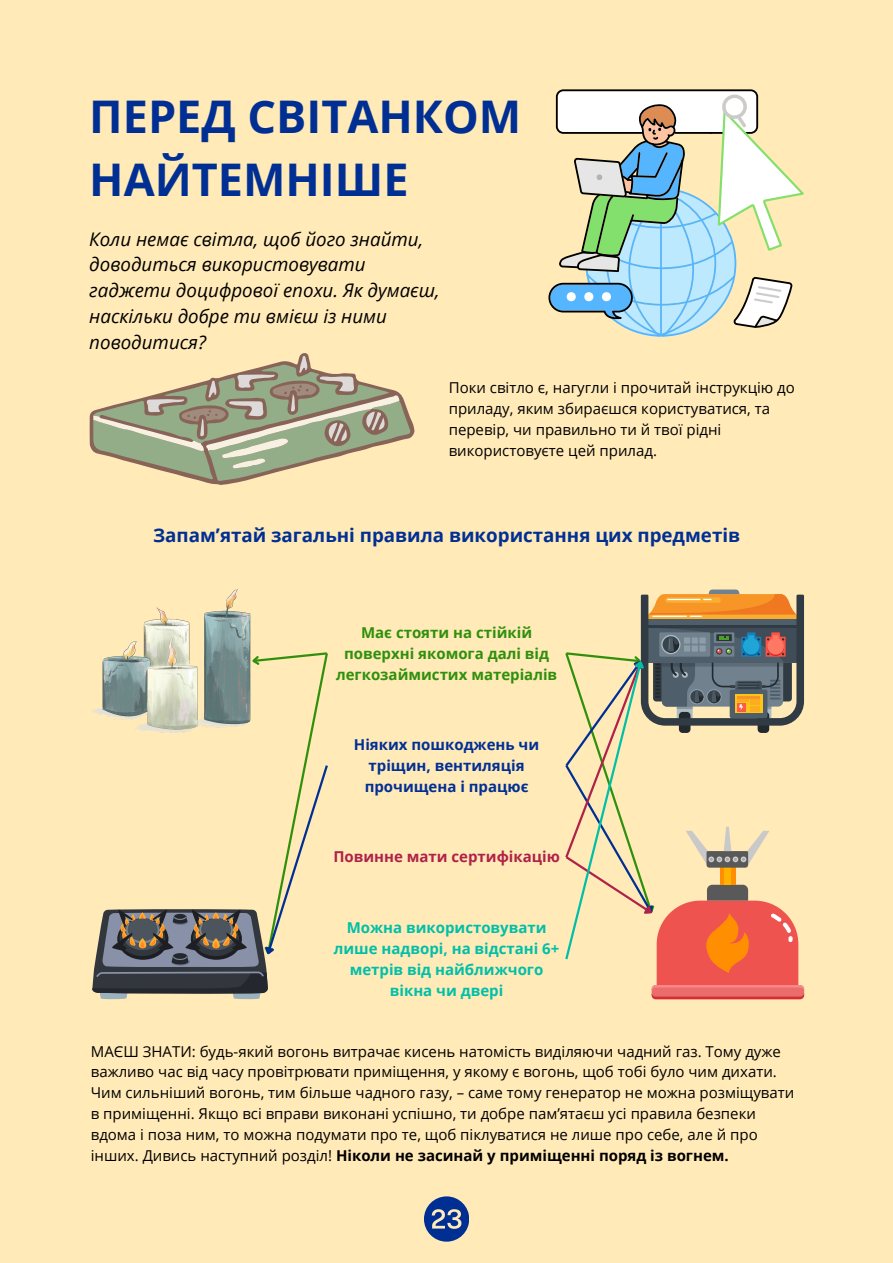
<style>
.page{position:relative;width:893px;height:1263px;background:#ffeab8}
.page>*{position:absolute;margin:0;border:0;box-sizing:border-box;transform-origin:0 0}
.t1{font:700 45px/63px "Open Sans";color:#002f94}
.t2{font:italic 18.75px/25.9px "Open Sans";color:#000}
.t3{font:700 18.75px "Open Sans";color:#002f94}
.t4{font:15px/20.9px "Open Sans";color:#000}
.t5{font:700 15px/20.9px "Open Sans";color:#00bfa8;text-align:center}
.t6{font:700 15px/20.9px "Open Sans";color:#2f900c;text-align:center}
.t7{font:700 15px/20.9px "Open Sans";color:#002f94;text-align:center}
.t8{font:700 15px "Open Sans";color:#af2249}
.s1{font-weight:700}
</style>
<div class="page">
<div style="left:556px;top:89px;width:202px;height:45px;border:2px solid #000;border-radius:7px"></div>
<svg style="left:548px;top:91px;width:256px;height:246px"></svg>
<svg style="left:90px;top:353px;width:325px;height:132px"></svg>
<img style="left:124px;top:589px;width:127px;height:62px">
<svg style="left:92px;top:651px;width:236px;height:348px"></svg>
<svg style="left:565px;top:589px;width:239px;height:410px"></svg>
<svg style="left:424px;top:1196px;width:45px;height:45px"></svg>
<h2 class="t1" style="left:89px;top:84px;width:433px">ПЕРЕД СВІТАНКОМ<br>НАЙТЕМНІШЕ</h2>
<p class="t2" style="left:89px;top:225px;width:352px">Коли немає світла, щоб його знайти, доводиться використовувати гаджети доцифрової епохи. Як думаєш, наскільки добре ти вмієш із ними поводитися?</p>
<p class="t4" style="left:449px;top:377px;width:348px">Поки світло є, нагугли і прочитай інструкцію до приладу, яким збираєшся користуватися, та перевір, чи правильно ти й твої рідні використовуєте цей прилад.</p>
<h4 class="t3" style="left:153px;top:522px;width:588px">Запам’ятай загальні правила використання цих предметів</h4>
<h3 class="t6" style="left:336px;top:622px;width:223px">Має стояти на стійкій поверхні якомога далі від легкозаймистих матеріалів</h3>
<p class="t7" style="left:354px;top:734px;width:187px">Ніяких пошкоджень чи тріщин, вентиляція прочищена і працює</p>
<p class="t8" style="left:333px;top:846px;width:228px">Повинне мати сертифікацію</p>
<p class="t5" style="left:334px;top:917px;width:227px">Можна використовувати лише надворі, на відстані 6+ метрів від найближчого вікна чи двері</p>
<h4 class="t4" style="left:91px;top:1040px;width:705px">МАЄШ ЗНАТИ: будь-який вогонь витрачає кисень натомість виділяючи чадний газ. Тому дуже важливо час від часу провітрювати приміщення, у якому є вогонь, щоб тобі було чим дихати.<br>Чим сильніший вогонь, тим більше чадного газу, – саме тому генератор не можна розміщувати в приміщенні. Якщо всі вправи виконані успішно, ти добре пам’ятаєш усі правила безпеки вдома і поза ним, то можна подумати про те, щоб піклуватися не лише про себе, але й про інших. Дивись наступний розділ! <span class="s1">Ніколи не засинай у приміщенні поряд із вогнем.</span></h4>
</div>
